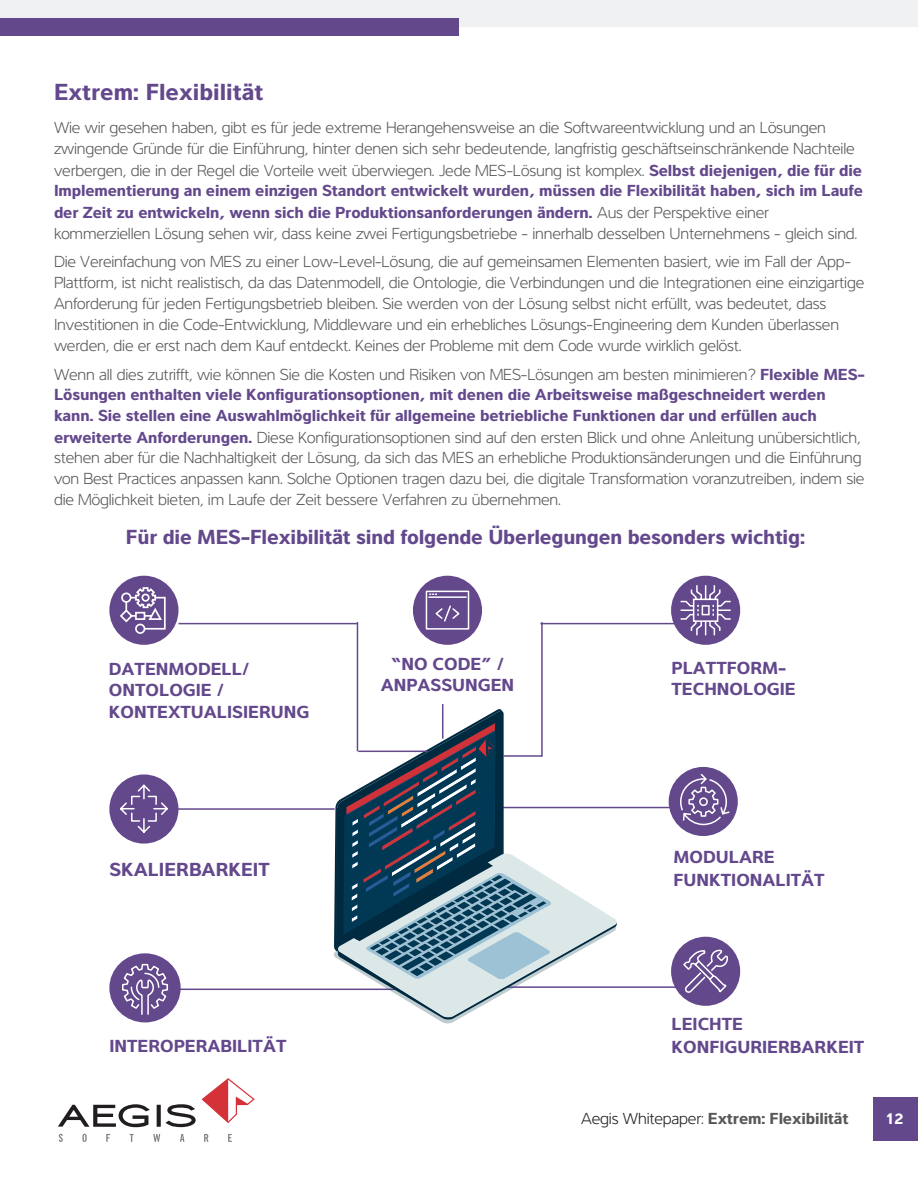
<style>
.page{position:relative;width:918px;height:1188px;background:#fff}
.page>*{position:absolute;margin:0;border:0;box-sizing:border-box;transform-origin:0 0}
.Body_Copy{font:700 24px "Interval Pro";color:#63488c}
.Body_Copy-2{font:700 21px "Interval Pro";letter-spacing:-.01em;color:#63488c}
.t1{font:700 19.5px "Interval Pro";color:#63488c}
.t2{font:700 18px/21.6px "Interval Pro";color:#63488c}
.Body_Copy-3{font:300 16.5px/21px "Interval Pro";letter-spacing:-.01em;color:#57585a}
.t3{font:700 16.5px "Interval Pro";letter-spacing:-.01em;color:#57585a}
.t4{font:700 16.5px "Interval Pro";color:#fff}
.s1{font-weight:700;color:#63488c}
.s2{font-weight:300;color:#231f20}
</style>
<div class="page">
<div style="left:0;top:0;width:918px;height:27px;background:#f0f1f2"></div>
<hr style="left:482px;top:807px;width:192px;height:1px;background:#63488c">
<hr style="left:357px;top:622px;width:1px;height:129px;background:#63488c">
<hr style="left:141px;top:989px;width:256px;height:1px;background:#63488c">
<hr style="left:143px;top:808px;width:192px;height:2px;background:#63488c">
<hr style="left:442px;top:704px;width:1px;height:35px;background:#63488c">
<hr style="left:541px;top:622px;width:2px;height:135px;background:#63488c">
<hr style="left:540px;top:623px;width:142px;height:1px;background:#63488c">
<div style="left:874px;top:1097px;width:44px;height:43px;background:#63488c"></div>
<div style="left:0;top:18px;width:459px;height:18px;background:#63488c"></div>
<svg style="left:202px;top:1078px;width:53px;height:45px"></svg>
<svg style="left:59px;top:1134px;width:4px;height:8px"></svg>
<svg style="left:82px;top:1134px;width:5px;height:8px"></svg>
<svg style="left:106px;top:1134px;width:4px;height:8px"></svg>
<svg style="left:130px;top:1134px;width:4px;height:8px"></svg>
<svg style="left:153px;top:1134px;width:7px;height:8px"></svg>
<svg style="left:180px;top:1134px;width:4px;height:8px"></svg>
<svg style="left:204px;top:1134px;width:4px;height:8px"></svg>
<svg style="left:228px;top:1134px;width:4px;height:8px"></svg>
<svg style="left:157px;top:1105px;width:4px;height:22px"></svg>
<svg style="left:58px;top:1104px;width:92px;height:23px"></svg>
<svg style="left:166px;top:1104px;width:30px;height:23px"></svg>
<div style="left:669px;top:767px;width:69px;height:69px;background:#63488c;border-radius:50%"></div>
<svg style="left:679px;top:772px;width:52px;height:54px"></svg>
<div style="left:109px;top:774px;width:69px;height:70px;background:#63488c;border-radius:50%"></div>
<svg style="left:119px;top:783px;width:50px;height:51px"></svg>
<div style="left:671px;top:937px;width:69px;height:69px;background:#63488c;border-radius:50%"></div>
<svg style="left:683px;top:949px;width:45px;height:44px"></svg>
<div style="left:109px;top:953px;width:72px;height:69px;background:#63488c;border-radius:50%"></div>
<svg style="left:121px;top:963px;width:48px;height:53px"></svg>
<div style="left:413px;top:576px;width:69px;height:69px;background:#63488c;border-radius:50%"></div>
<svg style="left:425px;top:590px;width:45px;height:40px"></svg>
<div style="left:671px;top:576px;width:69px;height:69px;background:#63488c;border-radius:50%"></div>
<svg style="left:679px;top:584px;width:53px;height:53px"></svg>
<div style="left:109px;top:576px;width:69px;height:69px;background:#63488c;border-radius:50%"></div>
<div style="left:135px;top:624px;width:10px;height:10px;border:2px solid #fff;border-radius:50%"></div>
<svg style="left:119px;top:586px;width:47px;height:44px"></svg>
<hr style="left:179px;top:623px;width:178px;height:1px;background:#63488c">
<hr style="left:482px;top:986px;width:200px;height:2px;background:#63488c">
<svg style="left:334px;top:709px;width:283px;height:311px"></svg>
<img style="left:478px;top:739px;width:16px;height:17px">
<hr style="left:358px;top:751px;width:69px;height:1px;background:#63488c">
<hr style="left:503px;top:755px;width:39px;height:2px;background:#63488c">
<p class="Body_Copy" style="left:54px;top:73px;width:211px">Extrem: Flexibilität</p>
<p class="Body_Copy-3" style="left:54px;top:117px;width:810px">Wie wir gesehen haben, gibt es für jede extreme Herangehensweise an die Softwareentwicklung und an Lösungen zwingende Gründe für die Einführung, hinter denen sich sehr bedeutende, langfristig geschäftseinschränkende Nachteile verbergen, die in der Regel die Vorteile weit überwiegen. Jede MES-Lösung ist komplex. <span class="s1">Selbst diejenigen, die für die Implementierung an einem einzigen Standort entwickelt wurden, müssen die Flexibilität haben, sich im Laufe der Zeit zu entwickeln, wenn sich die Produktionsanforderungen ändern.</span> Aus der Perspektive einer kommerziellen Lösung sehen wir, dass keine zwei Fertigungsbetriebe - innerhalb desselben Unternehmens - gleich sind.</p>
<p class="Body_Copy-3" style="left:54px;top:251px;width:812px">Die Vereinfachung von MES zu einer Low-Level-Lösung, die auf gemeinsamen Elementen basiert, wie im Fall der App-Plattform, ist nicht realistisch, da das Datenmodell, die Ontologie, die Verbindungen und die Integrationen eine einzigartige Anforderung für jeden Fertigungsbetrieb bleiben. Sie werden von der Lösung selbst nicht erfüllt, was bedeutet, dass Investitionen in die Code-Entwicklung, Middleware und ein erhebliches Lösungs-Engineering dem Kunden überlassen werden, die er erst nach dem Kauf entdeckt. Keines der Probleme mit dem Code wurde wirklich gelöst.</p>
<p class="Body_Copy-3" style="left:54px;top:363px;width:813px">Wenn all dies zutrifft, wie können Sie die Kosten und Risiken von MES-Lösungen am besten minimieren? <span class="s1">Flexible MES-Lösungen enthalten viele Konfigurationsoptionen, mit denen die Arbeitsweise maßgeschneidert werden kann. Sie stellen eine Auswahlmöglichkeit für allgemeine betriebliche Funktionen dar und erfüllen auch erweiterte Anforderungen.</span> Diese Konfigurationsoptionen sind auf den ersten Blick und ohne Anleitung unübersichtlich, stehen aber für die Nachhaltigkeit der Lösung, da sich das MES an erhebliche Produktionsänderungen und die Einführung von Best Practices anpassen kann. Solche Optionen tragen dazu bei, die digitale Transformation voranzutreiben, indem sie die Möglichkeit bieten, im Laufe der Zeit bessere Verfahren zu übernehmen.</p>
<p class="Body_Copy-2" style="left:126px;top:525px;width:681px">Für die MES-Flexibilität sind folgende Überlegungen besonders wichtig:</p>
<p class="t2" style="left:109px;top:658px;width:202px">DATENMODELL/<br>ONTOLOGIE /<br>KONTEXTUALISIERUNG</p>
<p class="t1" style="left:109px;top:858px;width:162px">SKALIERBARKEIT</p>
<p class="t2" style="left:381px;top:652px;width:135px;line-height:20.1px;text-align:center">“NO CODE” /<br>ANPASSUNGEN</p>
<p class="t2" style="left:672px;top:657px;width:126px">PLATTFORM-<br>TECHNOLOGIE</p>
<p class="t2" style="left:674px;top:845px;width:153px;line-height:23.1px">MODULARE<br>FUNKTIONALITÄT</p>
<p class="t2" style="left:672px;top:1013px;width:73px">LEICHTE</p>
<p class="t2" style="left:109px;top:1033px;width:179px">INTEROPERABILITÄT</p>
<p class="t2" style="left:672px;top:1036px;width:194px">KONFIGURIERBARKEIT</p>
<p class="t3" style="left:581px;top:1105px;width:269px"><span class="s2">Aegis Whitepaper:</span> Extrem: Flexibilität</p>
<p class="t4" style="left:884px;top:1106px;width:21px">12</p>
</div>
